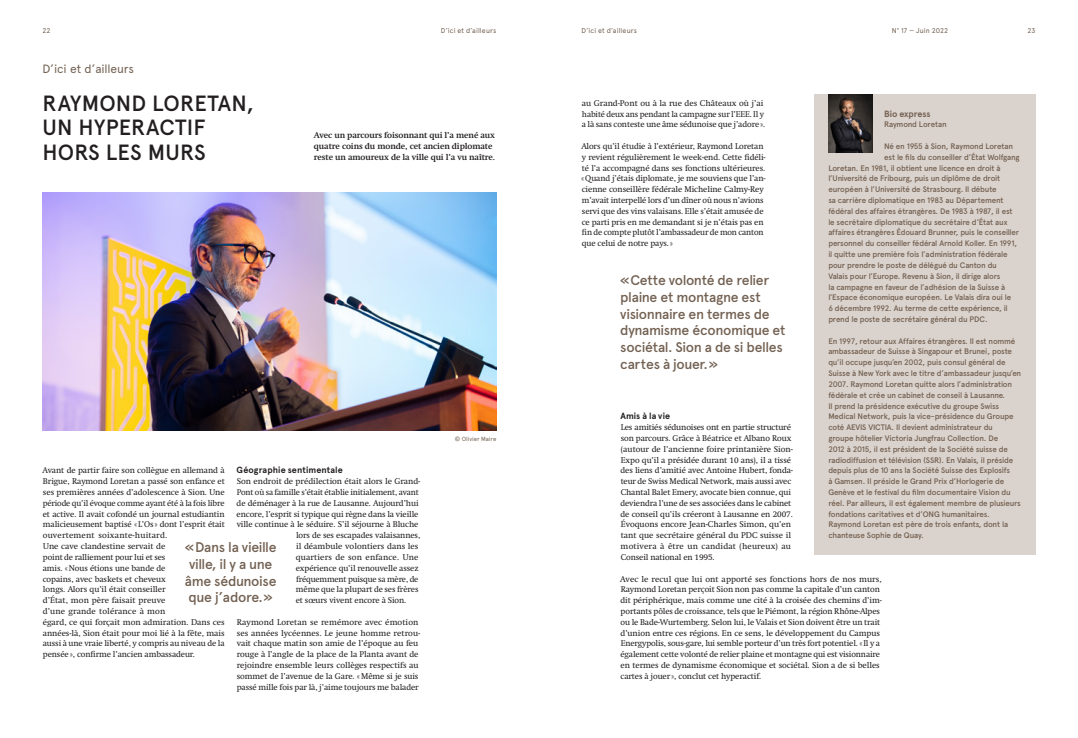
<style>
.page{position:relative;width:1078px;height:738px;background:#fff}
.page>*{position:absolute;margin:0;border:0;box-sizing:border-box;transform-origin:0 0}
.N_Titre_tertiaire{font:500 22px/24.5px "Apercu";letter-spacing:.005em;color:#231f20}
.Exergue{font:500 14px/16.8px "Apercu";letter-spacing:-.025em;color:#736152;text-align:center}
.Titre_rubrique{font:12px "Apercu";letter-spacing:-.01em;color:#736152}
.Corps{font:700 9px "Apercu";letter-spacing:.01em;color:#231f20}
.Titre_encadré{font:700 9px "Apercu";letter-spacing:-.01em;color:#736152}
.Corps-2{font:8.3px/10.8px "Swift";letter-spacing:-.01em;color:#231f20}
.Chapeau{font:700 8.3px/10.8px "Swift";letter-spacing:-.01em;color:#231f20}
.Corps-3{font:8.3px "Swift";letter-spacing:.015em;color:#231f20}
.Titre_encadré-2{font:500 8px/10.8px "Apercu";letter-spacing:-.025em;color:#736152}
.t1{font:7px "Apercu";letter-spacing:.02em;color:#736152}
.Légendes_photos__dro{font:6px "Apercu";letter-spacing:.005em;color:#736152}
</style>
<div class="page">
<img style="left:43px;top:192px;width:453px;height:238px">
<div style="left:814px;top:95px;width:221px;height:459px;background:#dad2cc"></div>
<img style="left:828px;top:95px;width:44px;height:57px">
<p class="t1" style="left:43px;top:26px;width:10px">22</p>
<p class="t1" style="left:441px;top:26px;width:57px">D’ici et d’ailleurs</p>
<p class="t1" style="left:581px;top:26px;width:57px">D’ici et d’ailleurs</p>
<p class="t1" style="left:891px;top:26px;width:58px">N° 17 — Juin 2022</p>
<p class="t1" style="left:1027px;top:26px;width:10px">23</p>
<p class="Titre_rubrique" style="left:43px;top:62px;width:93px">D’ici et d’ailleurs</p>
<p class="N_Titre_tertiaire" style="left:43px;top:91px;width:213px">RAYMOND LORETAN,<br>UN HYPERACTIF<br>HORS LES MURS</p>
<p class="Corps-2" style="left:581px;top:97px;width:185px">au Grand-Pont ou à la rue des Châteaux où j’ai habité deux ans pendant la campagne sur l’EEE. Il y a là sans conteste une âme sédunoise que j’adore».</p>
<p class="Corps-2" style="left:581px;top:141px;width:186px">Alors qu’il étudie à l’extérieur, Raymond Loretan y revient régulièrement le week-end. Cette fidéli&shy;té l’a accompagné dans ses fonctions ultérieures. «Quand j’étais diplomate, je me souviens que l’an&shy;cienne conseillère fédérale Micheline Calmy-Rey m’avait interpellé lors d’un dîner où nous n’avions servi que des vins valaisans. Elle s’était amusée de ce parti pris en me demandant si je n’étais pas en fin de compte plutôt l’ambassadeur de mon canton que celui de notre pays.»</p>
<p class="Titre_encadré" style="left:883px;top:108px;width:48px">Bio express</p>
<p class="Titre_encadré-2" style="left:883px;top:119px;width:64px">Raymond Loretan</p>
<p class="Titre_encadré-2" style="left:883px;top:141px;width:130px">Né en 1955 à Sion, Raymond Loretan</p>
<p class="Titre_encadré-2" style="left:883px;top:151px;width:137px">est le fils du conseiller d’État Wolfgang</p>
<p class="Titre_encadré-2" style="left:828px;top:162px;width:174px">Loretan. En 1981, il obtient une licence en droit à</p>
<p class="Titre_encadré-2" style="left:828px;top:173px;width:173px">l’Université de Fribourg, puis un diplôme de droit</p>
<p class="Titre_encadré-2" style="left:828px;top:184px;width:170px">européen à l’Université de Strasbourg. Il débute</p>
<p class="Titre_encadré-2" style="left:828px;top:195px;width:177px">sa carrière diplomatique en 1983 au Département</p>
<p class="Titre_encadré-2" style="left:828px;top:205px;width:186px">fédéral des affaires étrangères. De 1983 à 1987, il est</p>
<p class="Titre_encadré-2" style="left:828px;top:216px;width:181px">le secrétaire diplomatique du secrétaire d’État aux</p>
<p class="Titre_encadré-2" style="left:828px;top:227px;width:192px">affaires étrangères Édouard Brunner, puis le conseiller</p>
<p class="Titre_encadré-2" style="left:828px;top:238px;width:190px">personnel du conseiller fédéral Arnold Koller. En 1991,</p>
<p class="Titre_encadré-2" style="left:828px;top:249px;width:181px">il quitte une première fois l’administration fédérale</p>
<p class="Titre_encadré-2" style="left:828px;top:259px;width:170px">pour prendre le poste de délégué du Canton du</p>
<p class="Titre_encadré-2" style="left:828px;top:270px;width:173px">Valais pour l’Europe. Revenu à Sion, il dirige alors</p>
<p class="Titre_encadré-2" style="left:828px;top:281px;width:178px">la campagne en faveur de l’adhésion de la Suisse à</p>
<p class="Titre_encadré-2" style="left:828px;top:292px;width:184px">l’Espace économique européen. Le Valais dira oui le</p>
<p class="Titre_encadré-2" style="left:828px;top:303px;width:181px">6 décembre 1992. Au terme de cette expérience, il</p>
<p class="Titre_encadré-2" style="left:828px;top:313px;width:161px">prend le poste de secrétaire général du PDC.</p>
<p class="Titre_encadré-2" style="left:828px;top:335px;width:194px">En 1997, retour aux Affaires étrangères. Il est nommé ambassadeur de Suisse à Singapour et Brunei, poste qu’il occupe jusqu’en 2002, puis consul général de Suisse à New York avec le titre d’ambassadeur jusqu’en 2007. Raymond Loretan quitte alors l’administration fédérale et crée un cabinet de conseil à Lausanne.<br>Il prend la présidence exécutive du groupe Swiss Medical Network, puis la vice-présidence du Groupe coté AEVIS VICTIA. Il devient administrateur du<br>groupe hôtelier Victoria Jungfrau Collection. De<br>2012 à 2015, il est président de la Société suisse de radiodiffusion et télévision (SSR). En Valais, il préside depuis plus de 10 ans la Société Suisse des Explosifs<br>à Gamsen. Il préside le Grand Prix d’Horlogerie de Genève et le festival du film documentaire Vision du réel. Par ailleurs, il est également membre de plusieurs fondations caritatives et d’ONG humanitaires.<br>Raymond Loretan est père de trois enfants, dont la chanteuse Sophie de Quay.</p>
<p class="Chapeau" style="left:314px;top:130px;width:183px">Avec un parcours foisonnant qui l’a mené aux quatre coins du monde, cet ancien diplomate reste un amoureux de la ville qui l’a vu naître.</p>
<p class="Exergue" style="left:620px;top:271px;width:167px;text-align:left">«Cette volonté de relier plaine et montagne est visionnaire en termes de dynamisme économique et sociétal. Sion a de si belles cartes à jouer.»</p>
<p class="Corps" style="left:620px;top:410px;width:51px">Amis à la vie</p>
<p class="Corps-2" style="left:620px;top:421px;width:174px">Les amitiés sédunoises ont en partie structuré son parcours. Grâce à Béatrice et Albano Roux (autour de l’ancienne foire printanière Sion-Expo qu’il a présidée durant 10 ans), il a tissé des liens d’amitié avec Antoine Hubert, fonda&shy;teur de Swiss Medical Network, mais aussi avec Chantal Balet Emery, avocate bien connue, qui deviendra l’une de ses associées dans le cabinet de conseil qu’ils créeront à Lausanne en 2007.<br>Évoquons encore Jean-Charles Simon, qu’en tant que secrétaire général du PDC suisse il motivera à être un candidat (heureux) au Conseil national en 1995.</p>
<p class="Corps-2" style="left:620px;top:573px;width:263px">Avec le recul que lui ont apporté ses fonctions hors de nos murs, Raymond Loretan perçoit Sion non pas comme la capitale d’un canton dit périphérique, mais comme une cité à la croisée des chemins d’im&shy;portants pôles de croissance, tels que le Piémont, la région Rhône-Alpes ou le Bade-Wurtemberg. Selon lui, le Valais et Sion doivent être un trait d’union entre ces régions. En ce sens, le développement du Campus Energypolis, sous-gare, lui semble porteur d’un très fort potentiel. «Il y a également cette volonté de relier plaine et montagne qui est visionnaire en termes de dynamisme économique et sociétal. Sion a de si belles cartes à jouer», conclut cet hyperactif.</p>
<p class="Légendes_photos__dro" style="left:455px;top:435px;width:43px">© Olivier Maire</p>
<p class="Corps-2" style="left:42px;top:465px;width:184px">Avant de partir faire son collègue en allemand à Brigue, Raymond Loretan a passé son enfance et ses premières années d’adolescence à Sion. Une période qu’il évoque comme ayant été à la fois libre et active. Il avait cofondé un journal estudiantin malicieusement baptisé «L’Os» dont l’esprit était ouvertement soixante-huitard.<br>Une cave clandestine servait de<br>point de ralliement pour lui et ses<br>amis. «Nous étions une bande de<br>copains, avec baskets et cheveux<br>longs. Alors qu’il était conseiller<br>d’État, mon père faisait preuve<br>d’une grande tolérance à mon<br>égard, ce qui forçait mon admiration. Dans ces années-là, Sion était pour moi lié à la fête, mais aussi à une vraie liberté, y compris au niveau de la pensée», confirme l’ancien ambassadeur.</p>
<p class="Corps" style="left:236px;top:464px;width:108px">Géographie sentimentale</p>
<p class="Corps-2" style="left:237px;top:475px;width:185px">Son endroit de prédilection était alors le Grand-</p>
<p class="Corps-2" style="left:237px;top:486px;width:183px">Pont où sa famille s’était établie initialement, avant</p>
<p class="Corps-2" style="left:236px;top:497px;width:183px">de déménager à la rue de Lausanne. Aujourd’hui</p>
<p class="Corps-2" style="left:236px;top:508px;width:183px">encore, l’esprit si typique qui règne dans la vieille</p>
<p class="Corps-2" style="left:237px;top:519px;width:183px">ville continue à le séduire. S’il séjourne à Bluche</p>
<p class="Corps-2" style="left:296px;top:529px;width:126px">lors de ses escapades valaisannes,</p>
<p class="Corps-2" style="left:296px;top:540px;width:124px">il déambule volontiers dans les</p>
<p class="Corps-3" style="left:296px;top:552px;width:124px">quartiers de son enfance. Une</p>
<p class="Corps-2" style="left:296px;top:562px;width:124px">expérience qu’il renouvelle assez</p>
<p class="Corps-2" style="left:296px;top:573px;width:124px">fréquemment puisque sa mère, de</p>
<p class="Corps-2" style="left:296px;top:583px;width:124px">même que la plupart de ses frères</p>
<p class="Corps-2" style="left:296px;top:594px;width:112px">et sœurs vivent encore à Sion.</p>
<p class="Corps-2" style="left:237px;top:616px;width:185px">Raymond Loretan se remémore avec émotion ses années lycéennes. Le jeune homme retrou&shy;vait chaque matin son amie de l’époque au feu rouge à l’angle de la place de la Planta avant de rejoindre ensemble leurs collèges respectifs au sommet de l’avenue de la Gare. «Même si je suis passé mille fois par là, j’aime toujours me balader</p>
<p class="Exergue" style="left:185px;top:538px;width:93px">«Dans la vieille ville, il y a une âme sédunoise que j’adore.»</p>
</div>
